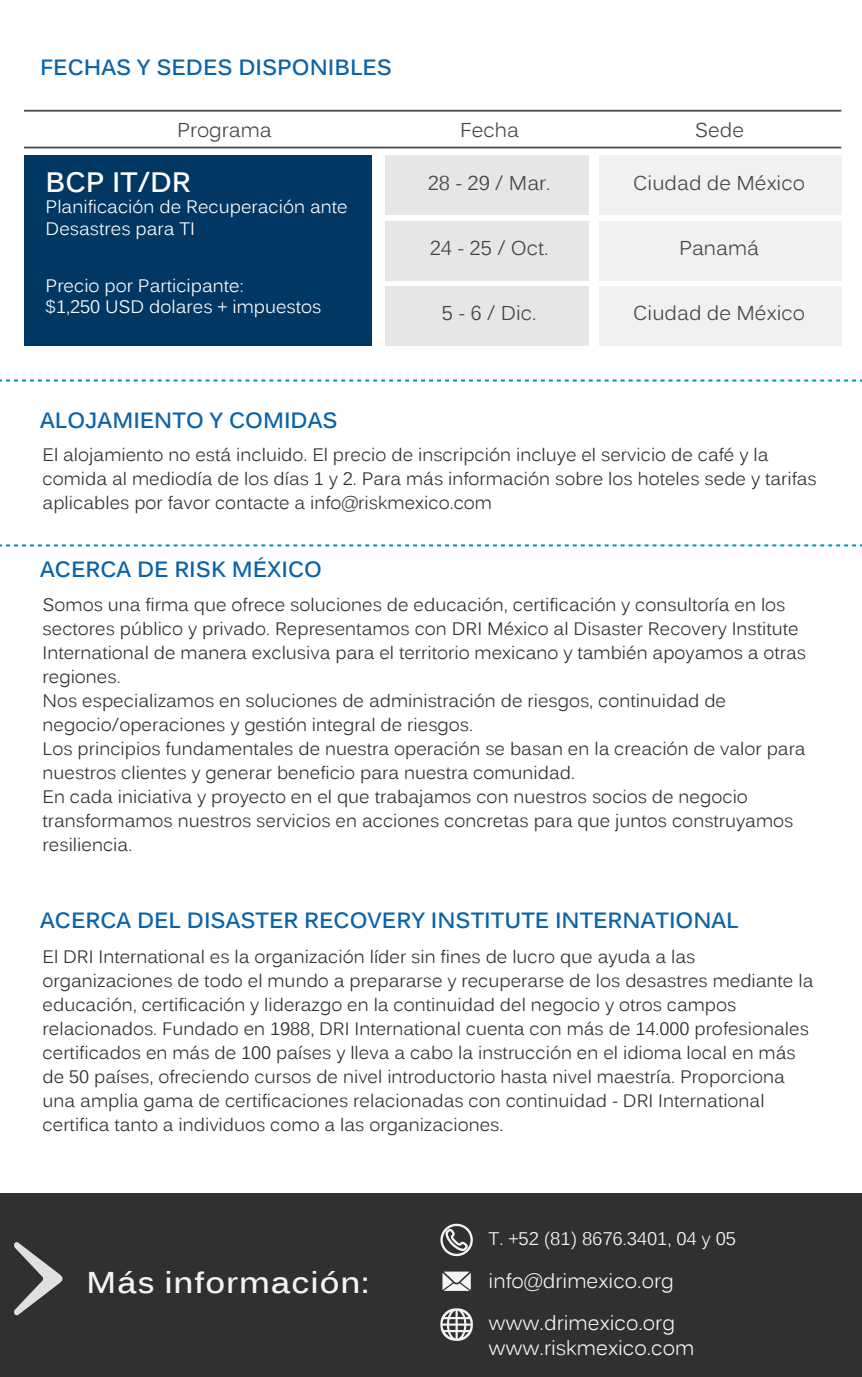
<style>
.page{position:relative;width:862px;height:1377px;background:#fff}
.page>*{position:absolute;margin:0;border:0;box-sizing:border-box;transform-origin:0 0}
.t1{font:700 30px "Kalinga";letter-spacing:.03em;color:#f4f4f3;scale:1.04 1}
.t2{font:700 28px "Kalinga";color:#fff}
.t3{font:700 22px "Kalinga";color:#0b63a8}
.t4{font:20.2px/42px "Kalinga";color:#f4f4f3}
.t5{font:20px "Kalinga";color:#484547}
.t6{font:20px "Kalinga";color:#494748}
.t7{font:18.2px "Kalinga";color:#f4f4f3}
.t8{font:18px/24px "Kalinga";color:#2f3030}
.t9{font:18px/21.6px "Kalinga";color:#fff}
</style>
<div class="page">
<div style="left:599px;top:155px;width:242px;height:60px;background:#f2f1f2"></div>
<div style="left:599px;top:221px;width:242px;height:59px;background:#f2f1f2"></div>
<div style="left:599px;top:286px;width:242px;height:60px;background:#f2f1f2"></div>
<div style="left:385px;top:155px;width:204px;height:60px;background:#e6e6e5"></div>
<div style="left:385px;top:221px;width:204px;height:59px;background:#e6e6e5"></div>
<div style="left:385px;top:286px;width:204px;height:60px;background:#e6e6e5"></div>
<svg style="left:0;top:379px;width:862px;height:2px"></svg>
<svg style="left:0;top:544px;width:862px;height:2px"></svg>
<div style="left:0;top:1193px;width:862px;height:183px;background:#2f3030"></div>
<svg style="left:440px;top:1308px;width:33px;height:32px"></svg>
<svg style="left:440px;top:1223px;width:33px;height:33px"></svg>
<svg style="left:442px;top:1271px;width:29px;height:19px"></svg>
<svg style="left:14px;top:1242px;width:49px;height:73px"></svg>
<div style="left:24px;top:155px;width:347px;height:191px;background:#003863"></div>
<hr style="left:24px;top:110px;width:817px;height:2px;background:#4d4d4d">
<hr style="left:24px;top:147px;width:817px;height:1px;background:#4d4d4d">
<p class="t3" style="left:40px;top:53px;width:353px">FECHAS Y SEDES DISPONIBLES</p>
<p class="t6" style="left:177px;top:117px;width:96px">Programa</p>
<p class="t6" style="left:460px;top:117px;width:60px">Fecha</p>
<p class="t6" style="left:695px;top:117px;width:51px">Sede</p>
<h2 class="t2" style="left:46px;top:163px;width:147px">BCP IT/DR</h2>
<p class="t9" style="left:46px;top:198px;width:303px">Planificación de Recuperación ante<br>Desastres para TI</p>
<p class="t9" style="left:46px;top:276px;width:277px">Precio por Participante:<br>$1,250 USD dolares + impuestos</p>
<p class="t5" style="left:428px;top:170px;width:124px">28 - 29 / Mar.</p>
<p class="t5" style="left:633px;top:170px;width:173px">Ciudad de México</p>
<p class="t5" style="left:430px;top:235px;width:120px">24 - 25 / Oct.</p>
<p class="t5" style="left:679px;top:235px;width:82px">Panamá</p>
<p class="t5" style="left:442px;top:300px;width:96px">5 - 6 / Dic.</p>
<p class="t5" style="left:633px;top:300px;width:173px">Ciudad de México</p>
<p class="t3" style="left:40px;top:406px;width:299px">ALOJAMIENTO Y COMIDAS</p>
<p class="t8" style="left:43px;top:444px;width:775px">El alojamiento no está incluido. El precio de inscripción incluye el servicio de café y la comida al mediodía de los días 1 y 2. Para más información sobre los hoteles sede y tarifas aplicables por favor contacte a info@riskmexico.com</p>
<p class="t3" style="left:40px;top:554px;width:283px">ACERCA DE RISK MÉXICO</p>
<p class="t8" style="left:43px;top:595px;width:765px">Somos una firma que ofrece soluciones de educación, certificación y consultoría en los sectores público y privado. Representamos con DRI México al Disaster Recovery Institute International de manera exclusiva para el territorio mexicano y también apoyamos a otras regiones.<br>Nos especializamos en soluciones de administración de riesgos, continuidad de negocio/operaciones y gestión integral de riesgos.<br>Los principios fundamentales de nuestra operación se basan en la creación de valor para nuestros clientes y generar beneficio para nuestra comunidad.<br>En cada iniciativa y proyecto en el que trabajamos con nuestros socios de negocio transformamos nuestros servicios en acciones concretas para que juntos construyamos resiliencia.</p>
<p class="t3" style="left:40px;top:905px;width:700px">ACERCA DEL DISASTER RECOVERY INSTITUTE INTERNATIONAL</p>
<p class="t8" style="left:43px;top:946px;width:772px">El DRI International es la organización líder sin fines de lucro que ayuda a las organizaciones de todo el mundo a prepararse y recuperarse de los desastres mediante la educación, certificación y liderazgo en la continuidad del negocio y otros campos relacionados. Fundado en 1988, DRI International cuenta con más de 14.000 profesionales certificados en más de 100 países y lleva a cabo la instrucción en el idioma local en más de 50 países, ofreciendo cursos de nivel introductorio hasta nivel maestría. Proporciona una amplia gama de certificaciones relacionadas con continuidad - DRI International certifica tanto a individuos como a las organizaciones.</p>
<h1 class="t1" style="left:87px;top:1262px;width:273px">Más información:</h1>
<p class="t7" style="left:488px;top:1226px;width:249px">T. +52 (81) 8676.3401, 04 y 05</p>
<p class="t4" style="left:488px;top:1261px;width:188px">info@drimexico.org www.drimexico.org</p>
<p class="t4" style="left:488px;top:1328px;width:207px">www.riskmexico.com</p>
</div>
